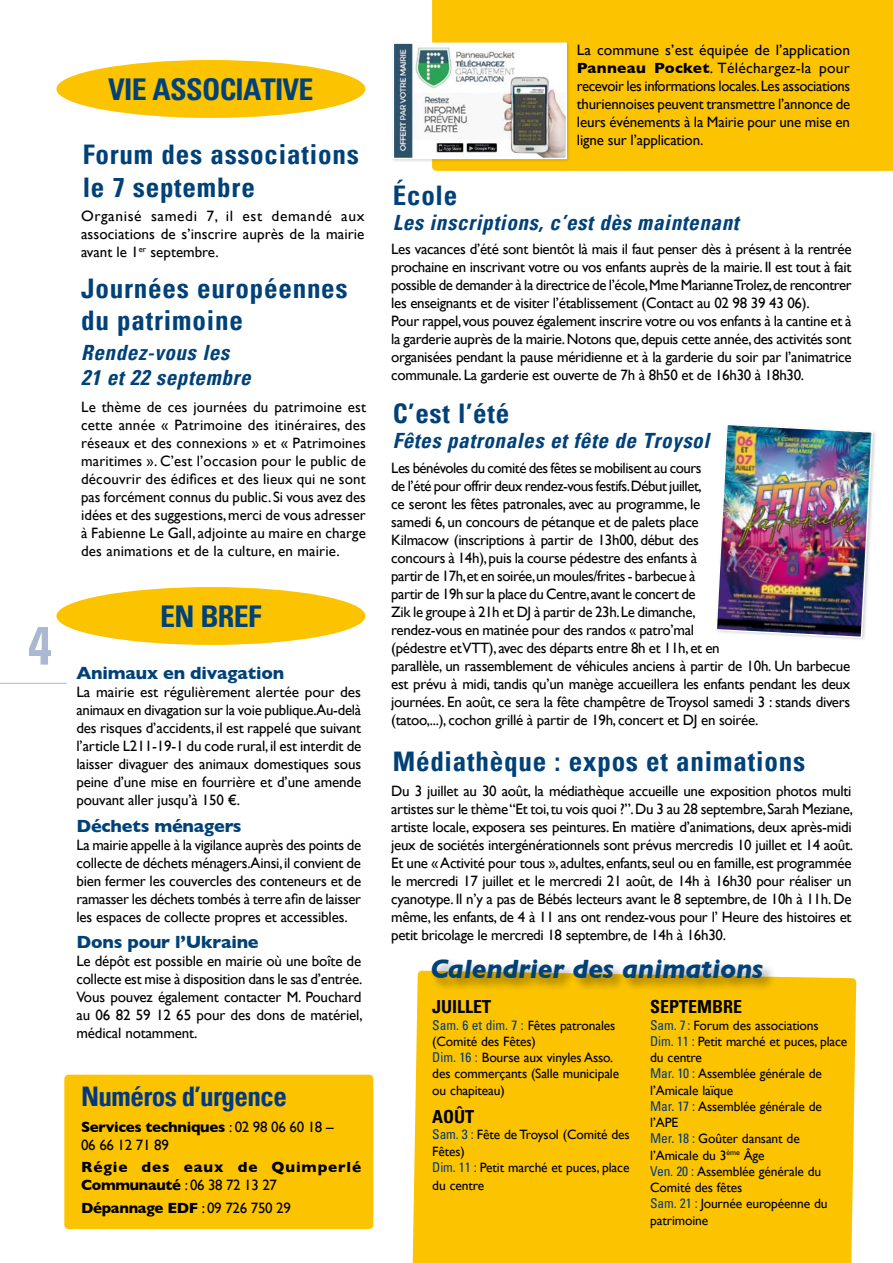
<style>
.page{position:relative;width:893px;height:1263px;background:#fff}
.page>*{position:absolute;margin:0;border:0;box-sizing:border-box;transform-origin:0 0}
.t1{font:700 condensed 54px "Univers";color:#acb8d1}
.t2{font:700 condensed 30px "Univers";letter-spacing:-.025em;color:#004178}
.t3{font:700 condensed 27px/32.5px "Univers";letter-spacing:.03em;color:#004178}
.t4{font:italic 700 27px "Gill Sans";letter-spacing:-.01em;color:#004178}
.t5{font:700 condensed 27px "Univers";letter-spacing:-.02em;color:#003882}
.t6{font:italic 700 condensed 21px/25.3px "Univers";letter-spacing:.03em;color:#004178}
.t7{font:700 18px "Gill Sans";letter-spacing:-.01em;color:#004278}
.t8{font:700 condensed 18px "Univers";color:#000}
.t9{font:15px/18px "Gill Sans";letter-spacing:-.02em;color:#000;text-align:justify}
.t10{font:700 15px/18px "Gill Sans";letter-spacing:.055em;color:#000}
.t11{font:700 15px "Gill Sans";letter-spacing:-.02em;color:#000}
.t12{font:13.5px/16.2px "Gill Sans";letter-spacing:-.01em;color:#000}
.s1{font-weight:700}
.s2{font-weight:400}
.s3{font-family:"Univers";font-stretch:condensed;color:#003882}
</style>
<div class="page">
<div style="left:412px;top:971px;width:444px;height:292px;background:#fcc400"></div>
<div style="left:432px;top:0;width:461px;height:171px;background:#fcc400"></div>
<div style="left:429px;top:957px;width:348px;height:35px;background:#000;opacity:.4"></div>
<hr style="left:0;top:683px;width:67px;height:1px;background:#acb8d1">
<div style="left:714px;top:422px;width:162px;height:219px;background:#000;opacity:.15"></div>
<img style="left:715px;top:423px;width:158px;height:216px">
<div style="left:56px;top:60px;width:309px;height:58px;background:#fcc400;border-radius:50%"></div>
<div style="left:56px;top:587px;width:309px;height:58px;background:#fcc400;border-radius:50%"></div>
<div style="left:64px;top:1075px;width:309px;height:154px;background:#fcc400;border-radius:4px"></div>
<div style="left:392px;top:42px;width:179px;height:121px;background:#000;opacity:.15"></div>
<img style="left:395px;top:45px;width:170px;height:112px">
<div style="left:393px;top:43px;width:174px;height:116px;border:1px solid #fff"></div>
<h1 class="t1" style="left:28px;top:612px;width:25px">4</h1>
<h2 class="t2" style="left:108px;top:71px;width:207px">VIE ASSOCIATIVE</h2>
<h3 class="t3" style="left:83px;top:138px;width:278px">Forum des associations le 7 septembre</h3>
<p class="t9" style="left:81px;top:207px;width:285px">Organisé samedi 7, il est demandé aux associations de s’inscrire auprès de la mairie avant le 1<sup>er</sup> septembre.</p>
<h3 class="t3" style="left:81px;top:271px;width:268px">Journées européennes du patrimoine</h3>
<h3 class="t6" style="left:81px;top:339px;width:171px">Rendez-vous les<br>21 et 22 septembre</h3>
<p class="t9" style="left:81px;top:398px;width:286px">Le thème de ces journées du patrimoine est cette année « Patrimoine des itinéraires, des réseaux et des connexions » et « Patrimoines maritimes ». C’est l’occasion pour le public de découvrir des édifices et des lieux qui ne sont pas forcément connus du public. Si vous avez des idées et des suggestions, merci de vous adresser à Fabienne Le Gall, adjointe au maire en charge des animations et de la culture, en mairie.</p>
<h2 class="t2" style="left:160px;top:598px;width:103px">EN BREF</h2>
<p class="t7" style="left:76px;top:659px;width:209px">Animaux en divagation</p>
<p class="t9" style="left:76px;top:683px;width:286px">La mairie est régulièrement alertée pour des animaux en divagation sur la voie publique.Au-delà des risques d’accidents, il est rappelé que suivant l’article L211-19-1 du code rural, il est interdit de laisser divaguer des animaux domestiques sous peine d’une mise en fourrière et d’une amende pouvant aller jusqu’à 150 €.</p>
<p class="t7" style="left:76px;top:811px;width:167px">Déchets ménagers</p>
<p class="t9" style="left:76px;top:835px;width:286px">La mairie appelle à la vigilance auprès des points de collecte de déchets ménagers.Ainsi, il convient de bien fermer les couvercles des conteneurs et de ramasser les déchets tombés à terre afin de laisser les espaces de collecte propres et accessibles.</p>
<p class="t7" style="left:76px;top:928px;width:184px">Dons pour l’Ukraine</p>
<p class="t9" style="left:76px;top:952px;width:288px">Le dépôt est possible en mairie où une boîte de collecte est mise à disposition dans le sas d’entrée.<br>Vous pouvez également contacter M. Pouchard au 06 82 59 12 65 pour des dons de matériel, médical notamment.</p>
<h3 class="t5" style="left:81px;top:1079px;width:207px">Numéros d’urgence</h3>
<p class="t9" style="left:81px;top:1118px;width:254px"><span class="s1">Services techniques</span> : 02 98 06 60 18 –<br>06 66 12 71 89</p>
<p class="t10" style="left:81px;top:1158px;width:282px">Régie des eaux de Quimperlé<br>Communauté <span class="s2">: 06 38 72 13 27</span></p>
<p class="t11" style="left:81px;top:1195px;width:211px">Dépannage EDF <span class="s2">: 09 726 750 29</span></p>
<p class="t9" style="left:577px;top:41px;width:275px">La commune s’est équipée de l’application <span class="s1">Panneau Pocket</span>. Téléchargez-la pour recevoir les informations locales. Les associations thuriennoises peuvent transmettre l’annonce de leurs événements à la Mairie pour une mise en ligne sur l’application.</p>
<h3 class="t3" style="left:393px;top:179px;width:66px">École</h3>
<h3 class="t6" style="left:393px;top:210px;width:347px">Les inscriptions, c’est dès maintenant</h3>
<p class="t9" style="left:391px;top:240px;width:462px;text-align:left">Les vacances d’été sont bientôt là mais il faut penser dès à présent à la rentrée prochaine en inscrivant votre ou vos enfants auprès de la mairie. Il est tout à fait possible de demander à la directrice de l’école, Mme Marianne Trolez, de rencontrer les enseignants et de visiter l’établissement (Contact au 02 98 39 43 06).<br>Pour rappel, vous pouvez également inscrire votre ou vos enfants à la cantine et à la garderie auprès de la mairie. Notons que, depuis cette année, des activités sont organisées pendant la pause méridienne et à la garderie du soir par l’animatrice communale. La garderie est ouverte de 7h à 8h50 et de 16h30 à 18h30.</p>
<h3 class="t3" style="left:393px;top:397px;width:118px">C’est l’été</h3>
<h3 class="t6" style="left:393px;top:428px;width:318px">Fêtes patronales et fête de Troysol</h3>
<p class="t9" style="left:391px;top:459px;width:461px;text-align:left">Les bénévoles du comité des fêtes se mobilisent au cours<br>de l’été pour offrir deux rendez-vous festifs. Début juillet,<br>ce seront les fêtes patronales, avec au programme, le<br>samedi 6, un concours de pétanque et de palets place<br>Kilmacow (inscriptions à partir de 13h00, début des<br>concours à 14h), puis la course pédestre des enfants à<br>partir de 17h, et en soirée, un moules/frites - barbecue à<br>partir de 19h sur la place du Centre, avant le concert de<br>Zik le groupe à 21h et DJ à partir de 23h.Le dimanche,<br>rendez-vous en matinée pour des randos « patro’mal<br>(pédestre et VTT), avec des départs entre 8h et 11h, et en<br>parallèle, un rassemblement de véhicules anciens à partir de 10h. Un barbecue est prévu à midi, tandis qu’un manège accueillera les enfants pendant les deux journées. En août, ce sera la fête champêtre de Troysol samedi 3 : stands divers (tatoo,...), cochon grillé à partir de 19h, concert et DJ en soirée.</p>
<h3 class="t3" style="left:393px;top:745px;width:414px">Médiathèque : expos et animations</h3>
<p class="t9" style="left:391px;top:781px;width:463px">Du 3 juillet au 30 août, la médiathèque accueille une exposition photos multi artistes sur le thème “Et toi, tu vois quoi ?”. Du 3 au 28 septembre, Sarah Meziane, artiste locale, exposera ses peintures. En matière d’animations, deux après-midi jeux de sociétés intergénérationnels sont prévus mercredis 10 juillet et 14 août.<br>Et une «Activité pour tous », adultes, enfants, seul ou en famille, est programmée le mercredi 17 juillet et le mercredi 21 août, de 14h à 16h30 pour réaliser un cyanotype. Il n’y a pas de Bébés lecteurs avant le 8 septembre, de 10h à 11h. De même, les enfants, de 4 à 11 ans ont rendez-vous pour l’ Heure des histoires et petit bricolage le mercredi 18 septembre, de 14h à 16h30.</p>
<h3 class="t4" style="left:430px;top:953px;width:334px">Calendrier des animations</h3>
<p class="t8" style="left:432px;top:996px;width:60px">JUILLET</p>
<p class="t12" style="left:432px;top:1017px;width:188px"><span class="s3">Sam. 6 et dim. 7 :</span> Fêtes patronales (Comité des Fêtes)<br><span class="s3">Dim. 16 :</span> Bourse aux vinyles Asso. des commerçants (Salle municipale ou chapiteau)</p>
<p class="t8" style="left:432px;top:1105px;width:43px">AOÛT</p>
<p class="t12" style="left:432px;top:1126px;width:199px"><span class="s3">Sam. 3 :</span> Fête de Troysol (Comité des<br>Fêtes)<br><span class="s3">Dim. 11 :</span> Petit marché et puces, place</p>
<p class="t12" style="left:432px;top:1177px;width:53px">du centre</p>
<p class="t8" style="left:650px;top:996px;width:94px">SEPTEMBRE</p>
<p class="t12" style="left:650px;top:1017px;width:199px"><span class="s3">Sam. 7 :</span> Forum des associations<br><span class="s3">Dim. 11 :</span> Petit marché et puces, place du centre<br><span class="s3">Mar. 10 :</span> Assemblée générale de l’Amicale laïque<br><span class="s3">Mar. 17 :</span> Assemblée générale de l’APE<br><span class="s3">Mer. 18 :</span> Goûter dansant de l’Amicale du 3<sup>ème</sup> Âge<br><span class="s3">Ven. 20 :</span> Assemblée générale du<br>Comité des fêtes<br><span class="s3">Sam. 21 :</span> Journée européenne du patrimoine</p>
</div>
